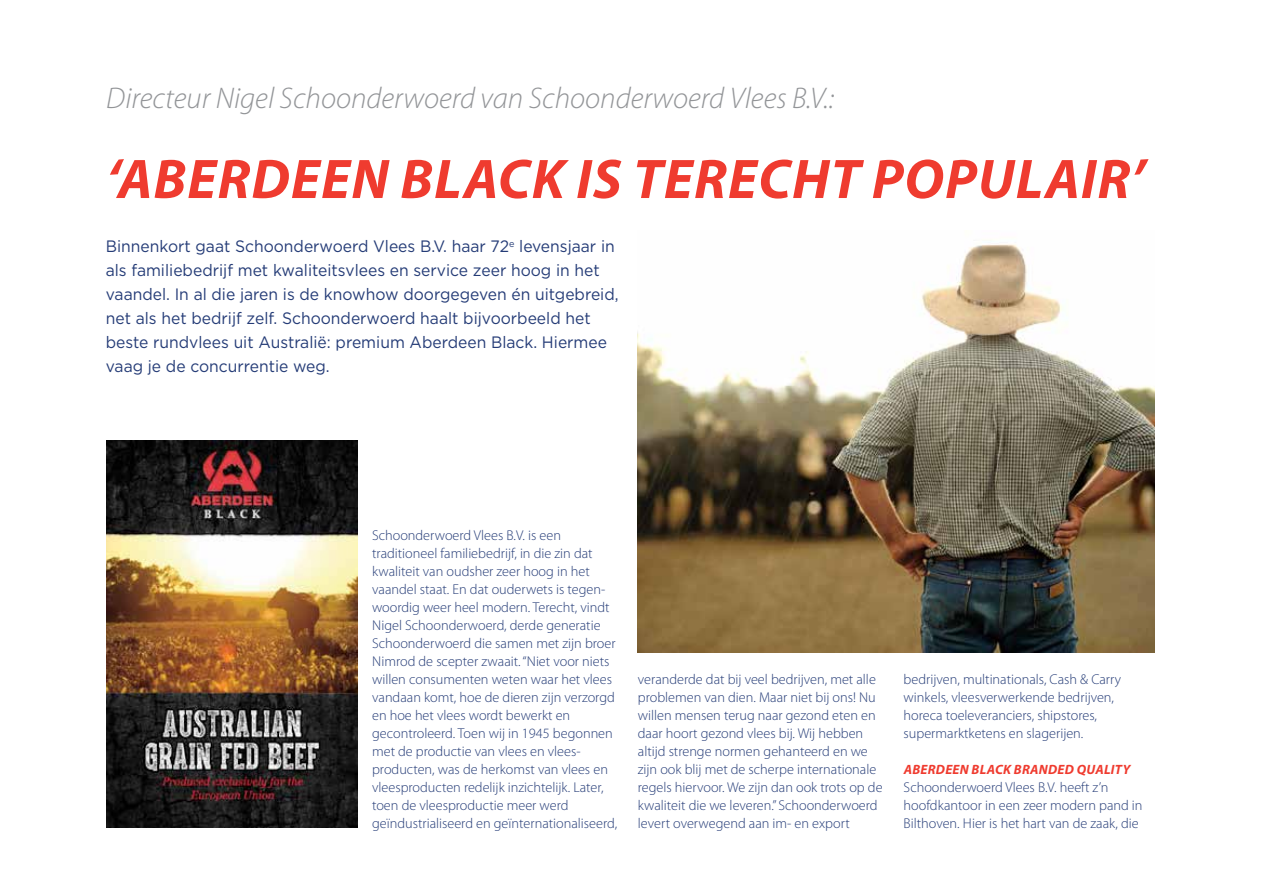
<style>
.page{position:relative;width:1263px;height:893px;background:#fff}
.page>*{position:absolute;margin:0;border:0;box-sizing:border-box;transform-origin:0 0}
.t1{font:italic 700 56.25px "Myriad Pro";letter-spacing:.02em;color:#ef3b2f}
.t2{font:italic 300 30px "Myriad Pro";color:#939598}
.t3{font:16.5px/24px "Gotham";color:#253c77;scale:.95 1}
.t4{font:300 14.25px/18px "Myriad Pro";color:#253c77}
.t5{font:italic 700 13.5px "Myriad Pro";letter-spacing:.02em;color:#ef3b2f}
</style>
<div class="page">
<img style="left:106px;top:440px;width:251px;height:388px">
<img style="left:638px;top:244px;width:516px;height:408px">
<h2 class="t2" style="left:106px;top:82px;width:729px">Directeur Nigel Schoonderwoerd van Schoonderwoerd Vlees B.V.:</h2>
<h1 class="t1" style="left:106px;top:148px;width:1040px">‘ABERDEEN BLACK IS TERECHT POPULAIR’</h1>
<p class="t3" style="left:106px;top:234px;width:541px">Binnenkort gaat Schoonderwoerd Vlees B.V. haar 72<sup>e</sup> levensjaar in als familiebedrijf met kwaliteitsvlees en service zeer hoog in het vaandel. In al die jaren is de knowhow doorgegeven én uitgebreid, net als het bedrijf zelf. Schoonderwoerd haalt bijvoorbeeld het beste rundvlees uit Australië: premium Aberdeen Black. Hiermee vaag je de concurrentie weg.</p>
<p class="t4" style="left:372px;top:526px;width:247px">Schoonderwoerd Vlees B.V. is een traditioneel familiebedrijf, in die zin dat kwaliteit van oudsher zeer hoog in het vaandel staat. En dat ouderwets is tegen&shy;woordig weer heel modern. Terecht, vindt Nigel Schoonderwoerd, derde generatie Schoonderwoerd die samen met zijn broer Nimrod de scepter zwaait. “Niet voor niets willen consumenten weten waar het vlees vandaan komt, hoe de dieren zijn verzorgd en hoe het vlees wordt bewerkt en gecontroleerd. Toen wij in 1945 begonnen met de productie van vlees en vlees&shy;producten, was de herkomst van vlees en vleesproducten redelijk inzichtelijk. Later, toen de vleesproductie meer werd geïndustrialiseerd en geïnternationaliseerd,</p>
<p class="t4" style="left:638px;top:670px;width:246px">veranderde dat bij veel bedrijven, met alle problemen van dien. Maar niet bij ons! Nu willen mensen terug naar gezond eten en daar hoort gezond vlees bij. Wij hebben altijd strenge normen gehanteerd en we zijn ook blij met de scherpe internationale regels hiervoor. We zijn dan ook trots op de kwaliteit die we leveren.” Schoonderwoerd levert overwegend aan im- en export</p>
<p class="t4" style="left:904px;top:670px;width:219px">bedrijven, multinationals, Cash &amp; Carry winkels, vleesverwerkende bedrijven, horeca toeleveranciers, shipstores, supermarktketens en slagerijen.</p>
<p class="t5" style="left:904px;top:762px;width:228px">ABERDEEN BLACK BRANDED QUALITY</p>
<p class="t4" style="left:904px;top:778px;width:240px">Schoonderwoerd Vlees B.V. heeft z’n hoofdkantoor in een zeer modern pand in<br>Bilthoven. Hier is het hart van de zaak, die</p>
</div>
